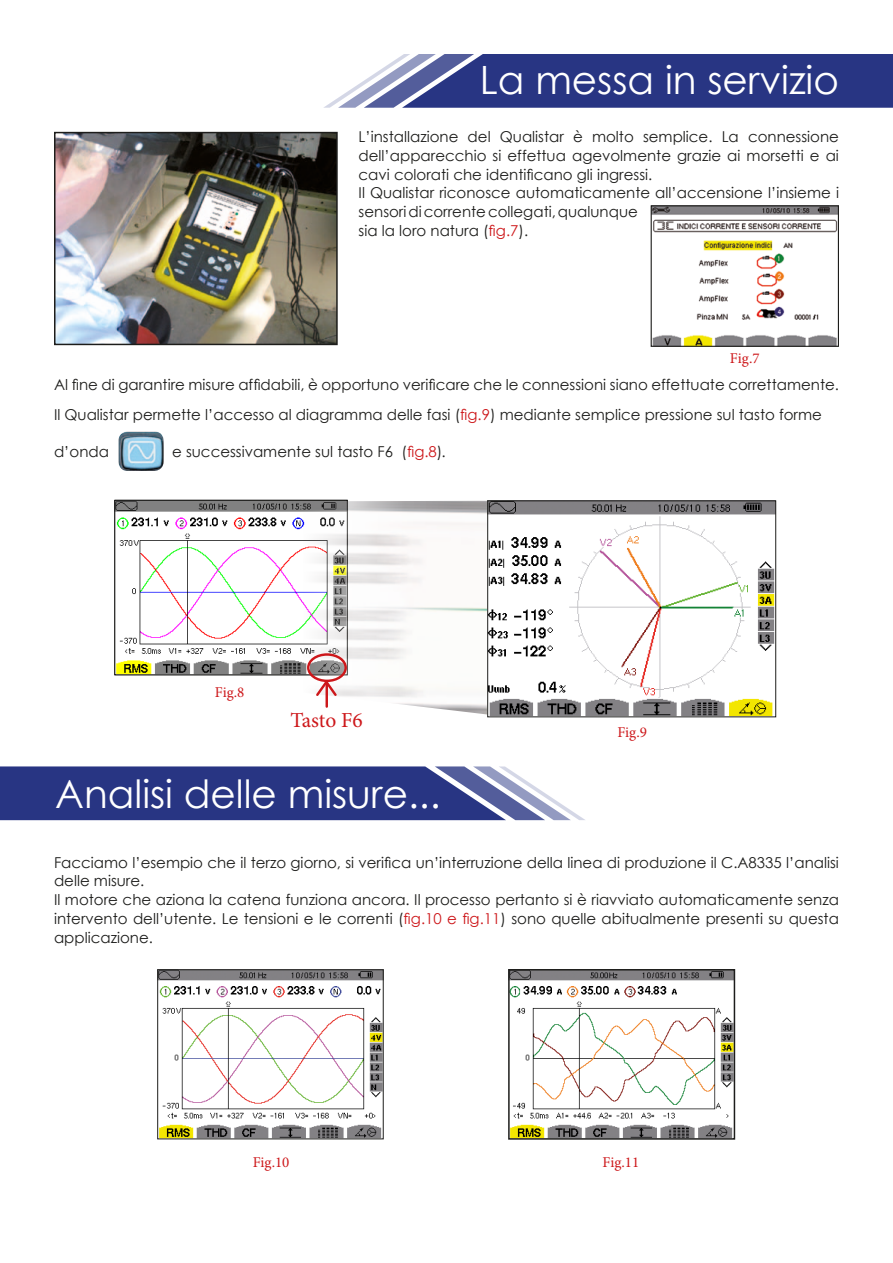
<style>
.page{position:relative;width:893px;height:1263px;background:#fff}
.page>*{position:absolute;margin:0;border:0;box-sizing:border-box;transform-origin:0 0}
.t1{font:39px "Century Gothic";color:#fff}
.t2{font:21.45px "Minion Pro";letter-spacing:-.005em;color:#cd171a}
.t3{font:15px/18.8px "Century Gothic";color:#1d1d1b}
.t4{font:15px "Minion Pro";color:#cd171a}
.s1{color:#cd171a}
.s2{font-style:italic}
</style>
<div class="page">
<svg style="left:324px;top:54px;width:569px;height:54px;background:#485395"></svg>
<svg style="left:0;top:766px;width:585px;height:54px;background:#495496"></svg>
<img style="left:118px;top:431px;width:46px;height:40px">
<img style="left:116px;top:502px;width:24px;height:171px">
<img style="left:140px;top:500px;width:347px;height:215px">
<img style="left:489px;top:502px;width:285px;height:213px">
<div style="left:487px;top:500px;width:289px;height:217px;border:1px solid #1d1d1b"></div>
<img style="left:57px;top:135px;width:278px;height:207px">
<div style="left:54px;top:132px;width:284px;height:213px;border:2px solid #1d1d1b"></div>
<img style="left:653px;top:207px;width:184px;height:138px">
<div style="left:651px;top:205px;width:188px;height:142px;border:1px solid #1d1d1b"></div>
<div style="left:307px;top:653px;width:40px;height:29px;border:2px solid #cd171a;border-radius:50%"></div>
<hr style="left:326px;top:683px;width:2px;height:24px;background:#cd171a">
<svg style="left:314px;top:679px;width:25px;height:19px"></svg>
<img style="left:159px;top:971px;width:223px;height:166px">
<div style="left:157px;top:969px;width:227px;height:170px;border:1px solid #1d1d1b"></div>
<img style="left:511px;top:972px;width:221px;height:165px">
<div style="left:508px;top:969px;width:227px;height:171px;border:2px solid #1d1d1b"></div>
<h1 class="t1" style="left:480px;top:53px;width:361px">La messa in servizio</h1>
<p class="t3" style="left:359px;top:127px;width:482px">L’installazione del Qualistar è molto semplice. La connessione dell’apparecchio si effettua agevolmente grazie ai morsetti e ai cavi colorati che identificano gli ingressi.<br>Il Qualistar riconosce automaticamente all’accensione l’insieme i sensori di corrente collegati, qualunque<br>sia la loro natura (<span class="s1">fig.7</span>).</p>
<p class="t4" style="left:730px;top:348px;width:31px">Fig.7</p>
<p class="t3" style="left:54px;top:369px;width:786px;line-height:30px">Al fine di garantire misure affidabili, è opportuno verificare che le connessioni siano effettuate correttamente.<br>Il Qualistar permette l’accesso al diagramma delle fasi (<span class="s1">fig.9</span>) mediante semplice pressione sul tasto forme</p>
<p class="t3" style="left:54px;top:442px;width:57px">d’onda</p>
<p class="t3" style="left:172px;top:442px;width:276px">e successivamente sul tasto F6 (<span class="s1">fig.8</span>)<span class="s2">.</span></p>
<p class="t4" style="left:215px;top:682px;width:31px">Fig.8</p>
<h2 class="t2" style="left:291px;top:706px;width:74px">Tasto F6</h2>
<h1 class="t1" style="left:55px;top:767px;width:387px">Analisi delle misure...</h1>
<p class="t4" style="left:617px;top:722px;width:31px">Fig.9</p>
<p class="t3" style="left:54px;top:852px;width:786px">Facciamo l’esempio che il terzo giorno, si verifica un’interruzione della linea di produzione il C.A8335 l’analisi delle misure.<br>Il motore che aziona la catena funziona ancora. Il processo pertanto si è riavviato automaticamente senza intervento dell’utente. Le tensioni e le correnti (<span class="s1">fig.10 e fig.11</span>) sono quelle abitualmente presenti su questa applicazione.</p>
<p class="t4" style="left:253px;top:1152px;width:38px">Fig.10</p>
<p class="t4" style="left:602px;top:1152px;width:38px">Fig.11</p>
</div>
